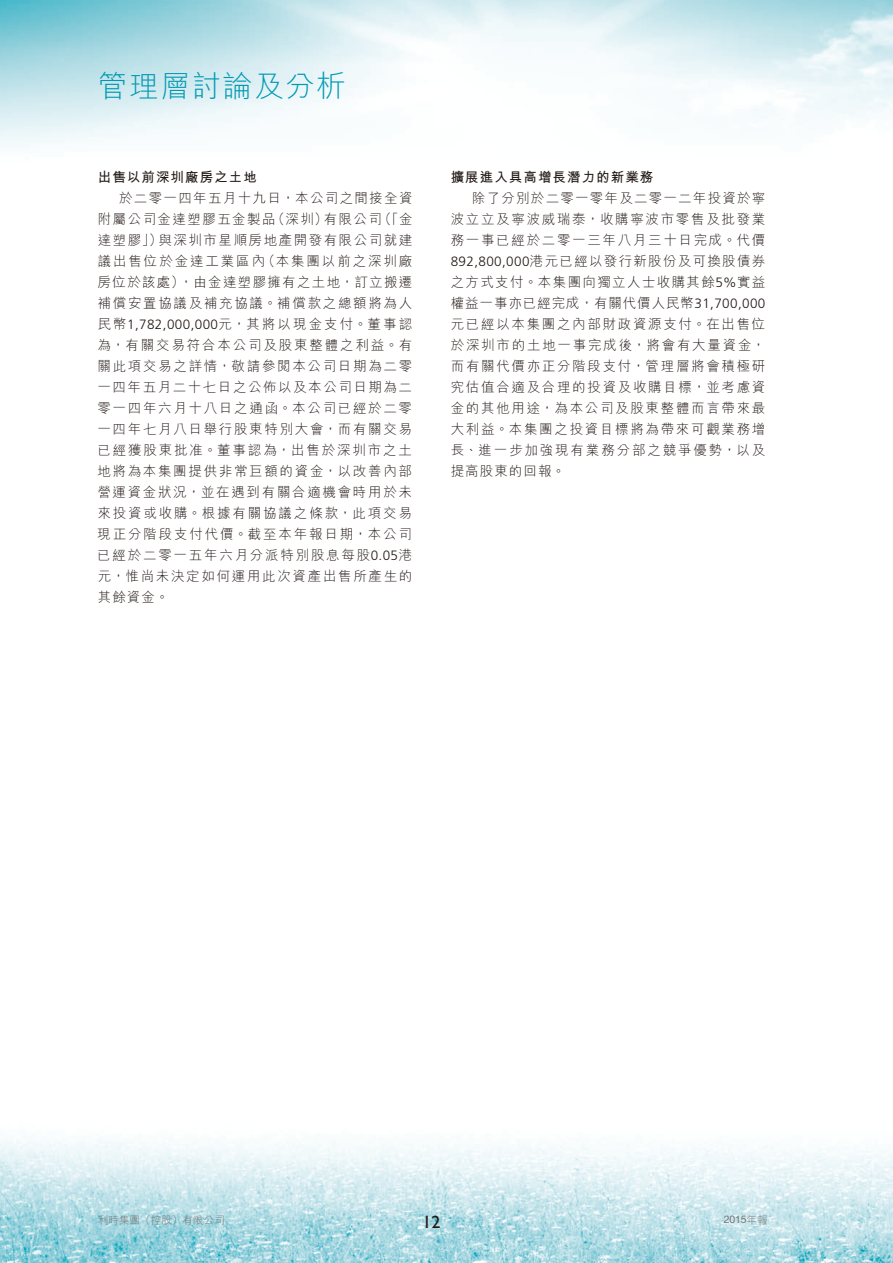
<style>
.page{position:relative;width:893px;height:1263px;background:#fff}
.page>*{position:absolute;margin:0;border:0;box-sizing:border-box;transform-origin:0 0}
.t1{font:300 30px "M Hei HK";letter-spacing:.04em;color:#0099b1}
.t2{font:18px "Gill Sans Std";color:#231916}
.t3{font:300 13.5px/21px "M Hei HK";letter-spacing:.125em;color:#231916;text-align:justify}
.t4{font:700 13.5px "M Hei HK";letter-spacing:.08em;color:#231916}
.t5{font:300 10.5px "M Hei HK";letter-spacing:.01em;color:#727272}
.t6{font:10.5px "Helvetica Neue LT Std";color:#727272}
.s1{font-family:"Frutiger LT Std"}
.s2{font-family:"M Hei HK";font-weight:300}
</style>
<div class="page">
<img style="left:0;top:1137px;width:893px;height:126px">
<img style="left:0;top:0;width:893px;height:147px">
<h1 class="t1" style="left:98px;top:65px;width:250px">管理層討論及分析</h1>
<p class="t4" style="left:98px;top:167px;width:161px">出售以前深圳廠房之土地</p>
<p class="t3" style="left:97px;top:187px;width:317px;text-indent:22px">於二零一四年五月十九日，本公司之間接全資附屬公司金達塑膠五金製品（深圳）有限公司（「金達塑膠」）與深圳市星順房地產開發有限公司就建議出售位於金達工業區內（本集團以前之深圳廠房位於該處），由金達塑膠擁有之土地，訂立搬遷補償安置協議及補充協議。補償款之總額將為人民幣<span class="s1">1,782,000,000</span>元，其將以現金支付。董事認為，有關交易符合本公司及股東整體之利益。有關此項交易之詳情，敬請參閱本公司日期為二零一四年五月二十七日之公佈以及本公司日期為二零一四年六月十八日之通函。本公司已經於二零一四年七月八日舉行股東特別大會，而有關交易已經獲股東批准。董事認為，出售於深圳市之土地將為本集團提供非常巨額的資金，以改善內部營運資金狀況，並在遇到有關合適機會時用於未來投資或收購。根據有關協議之條款，此項交易現正分階段支付代價。截至本年報日期，本公司已經於二零一五年六月分派特別股息每股<span class="s1">0.05</span>港元，惟尚未決定如何運用此次資產出售所產生的其餘資金。</p>
<p class="t4" style="left:451px;top:167px;width:204px">擴展進入具高增長潛力的新業務</p>
<p class="t3" style="left:451px;top:187px;width:316px;text-indent:21px">除了分別於二零一零年及二零一二年投資於寧波立立及寧波威瑞泰，收購寧波市零售及批發業務一事已經於二零一三年八月三十日完成。代價<span class="s1">892,800,000</span>港元已經以發行新股份及可換股債券之方式支付。本集團向獨立人士收購其餘<span class="s1">5%</span>實益權益一事亦已經完成，有關代價人民幣<span class="s1">31,700,000</span>元已經以本集團之內部財政資源支付。在出售位於深圳市的土地一事完成後，將會有大量資金，而有關代價亦正分階段支付，管理層將會積極研究估值合適及合理的投資及收購目標，並考慮資金的其他用途，為本公司及股東整體而言帶來最大利益。本集團之投資目標將為帶來可觀業務增長、進一步加強現有業務分部之競爭優勢，以及提高股東的回報。</p>
<p class="t5" style="left:98px;top:1213px;width:129px">利時集團（控股）有限公司</p>
<h2 class="t2" style="left:423px;top:1211px;width:19px">12</h2>
<p class="t6" style="left:724px;top:1213px;width:45px">2015<span class="s2">年報</span></p>
</div>
